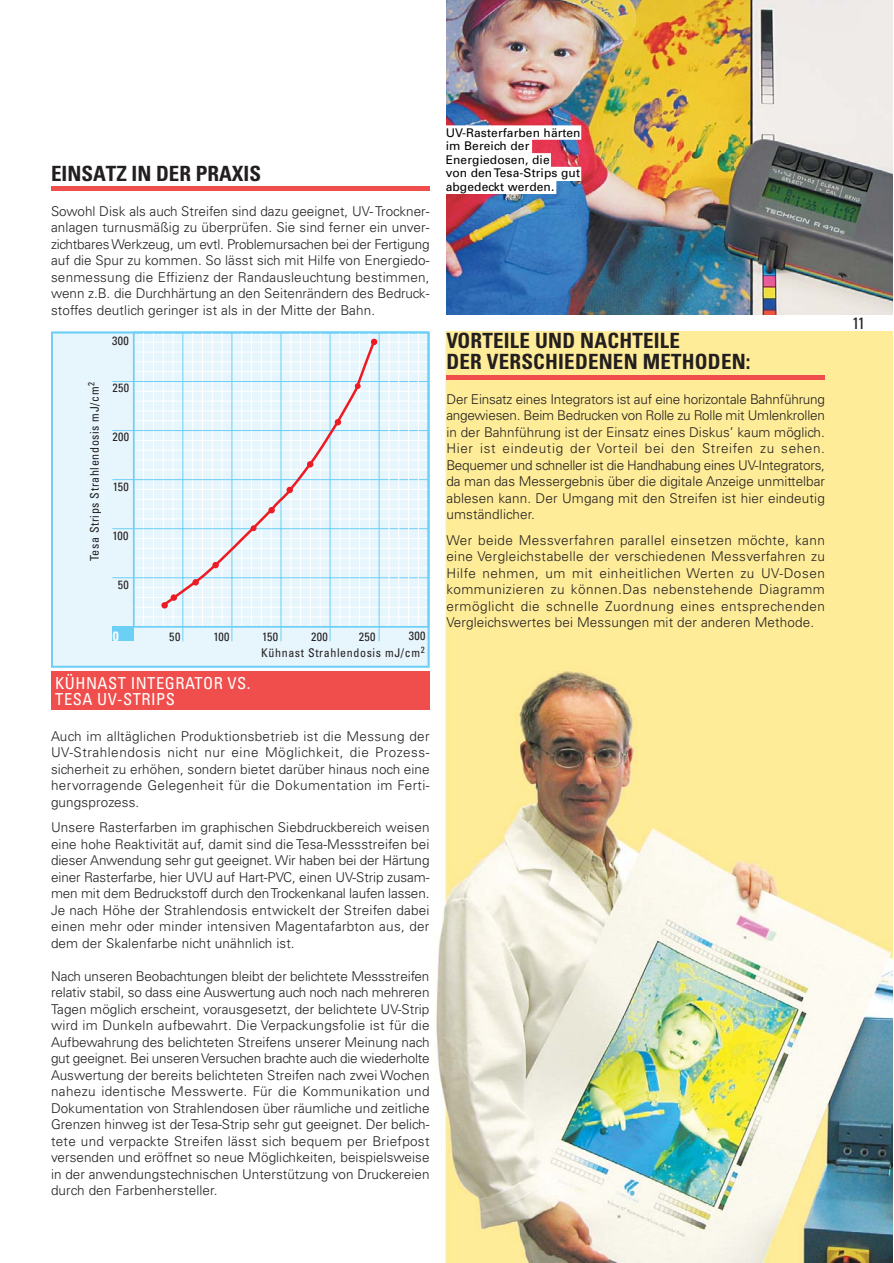
<style>
.page{position:relative;width:894px;height:1263px;background:#fff}
.page>*{position:absolute;margin:0;border:0;box-sizing:border-box;transform-origin:0 0}
.t1{font:700 condensed 21px/21px "Univers";letter-spacing:.01em;color:#231f20}
.t2{font:condensed 16.5px/16.5px "Univers";letter-spacing:.03em;color:#fff}
.t3{font:condensed 16.5px "Univers";color:#231f20}
.t4{font:300 13.5px/16.5px "Univers";letter-spacing:.01em;color:#231f20;text-align:justify}
.t5{font:700 condensed 13.5px "Univers";color:#fff}
.t6{font:condensed 12px "Univers";letter-spacing:.05em;color:#231f20}
.t7{font:12px/13.5px "Univers";letter-spacing:.01em;color:#000}
</style>
<div class="page">
<img style="left:429px;top:331px;width:464px;height:932px">
<div style="left:51px;top:332px;width:378px;height:336px;background:#e7f6fd"></div>
<div style="left:51px;top:672px;width:378px;height:38px;background:#f04e4c"></div>
<hr style="left:143px;top:332px;width:1px;height:295px;background:#fff">
<hr style="left:153px;top:332px;width:1px;height:295px;background:#fff">
<hr style="left:163px;top:332px;width:1px;height:295px;background:#fff">
<hr style="left:173px;top:332px;width:1px;height:295px;background:#fff">
<hr style="left:192px;top:332px;width:1px;height:295px;background:#fff">
<hr style="left:202px;top:332px;width:1px;height:295px;background:#fff">
<hr style="left:212px;top:332px;width:1px;height:295px;background:#fff">
<hr style="left:222px;top:332px;width:1px;height:295px;background:#fff">
<hr style="left:241px;top:332px;width:1px;height:295px;background:#fff">
<hr style="left:251px;top:332px;width:1px;height:295px;background:#fff">
<hr style="left:261px;top:332px;width:1px;height:295px;background:#fff">
<hr style="left:271px;top:332px;width:1px;height:295px;background:#fff">
<hr style="left:290px;top:332px;width:1px;height:295px;background:#fff">
<hr style="left:300px;top:332px;width:1px;height:295px;background:#fff">
<hr style="left:310px;top:332px;width:1px;height:295px;background:#fff">
<hr style="left:320px;top:332px;width:1px;height:295px;background:#fff">
<hr style="left:339px;top:332px;width:1px;height:295px;background:#fff">
<hr style="left:349px;top:332px;width:1px;height:295px;background:#fff">
<hr style="left:359px;top:332px;width:1px;height:295px;background:#fff">
<hr style="left:369px;top:332px;width:1px;height:295px;background:#fff">
<hr style="left:134px;top:617px;width:294px;height:1px;background:#fff">
<hr style="left:134px;top:607px;width:294px;height:1px;background:#fff">
<hr style="left:134px;top:597px;width:294px;height:1px;background:#fff">
<hr style="left:134px;top:587px;width:294px;height:1px;background:#fff">
<hr style="left:134px;top:568px;width:294px;height:1px;background:#fff">
<hr style="left:134px;top:558px;width:294px;height:1px;background:#fff">
<hr style="left:134px;top:548px;width:294px;height:1px;background:#fff">
<hr style="left:134px;top:538px;width:294px;height:1px;background:#fff">
<hr style="left:134px;top:518px;width:294px;height:1px;background:#fff">
<hr style="left:134px;top:509px;width:294px;height:1px;background:#fff">
<hr style="left:134px;top:499px;width:294px;height:1px;background:#fff">
<hr style="left:134px;top:489px;width:294px;height:1px;background:#fff">
<hr style="left:134px;top:469px;width:294px;height:1px;background:#fff">
<hr style="left:134px;top:460px;width:294px;height:1px;background:#fff">
<hr style="left:134px;top:450px;width:294px;height:1px;background:#fff">
<hr style="left:134px;top:440px;width:294px;height:1px;background:#fff">
<hr style="left:134px;top:420px;width:294px;height:1px;background:#fff">
<hr style="left:134px;top:411px;width:294px;height:1px;background:#fff">
<hr style="left:134px;top:401px;width:294px;height:1px;background:#fff">
<hr style="left:134px;top:391px;width:294px;height:1px;background:#fff">
<hr style="left:134px;top:371px;width:294px;height:1px;background:#fff">
<hr style="left:134px;top:361px;width:294px;height:1px;background:#fff">
<hr style="left:134px;top:352px;width:294px;height:1px;background:#fff">
<hr style="left:134px;top:342px;width:294px;height:1px;background:#fff">
<hr style="left:231px;top:332px;width:1px;height:309px;background:#6ccff6">
<hr style="left:281px;top:332px;width:1px;height:309px;background:#6ccff6">
<hr style="left:182px;top:332px;width:1px;height:309px;background:#6ccff6">
<hr style="left:330px;top:332px;width:1px;height:309px;background:#6ccff6">
<hr style="left:112px;top:577px;width:316px;height:1px;background:#6ccff6">
<hr style="left:112px;top:528px;width:316px;height:1px;background:#6ccff6">
<hr style="left:112px;top:479px;width:316px;height:1px;background:#6ccff6">
<hr style="left:112px;top:430px;width:316px;height:1px;background:#6ccff6">
<hr style="left:112px;top:381px;width:316px;height:1px;background:#6ccff6">
<div style="left:113px;top:627px;width:21px;height:14px;background:#6ccff6"></div>
<hr style="left:389px;top:332px;width:1px;height:295px;background:#fff">
<hr style="left:398px;top:332px;width:1px;height:295px;background:#fff">
<hr style="left:408px;top:332px;width:1px;height:295px;background:#fff">
<hr style="left:418px;top:332px;width:1px;height:295px;background:#fff">
<hr style="left:379px;top:332px;width:1px;height:309px;background:#6ccff6">
<div style="left:133px;top:332px;width:296px;height:296px;border:2px solid #6ccff6"></div>
<svg style="left:160px;top:339px;width:216px;height:270px"></svg>
<div style="left:161px;top:602px;width:7px;height:7px;background:#ed1c24;border-radius:50%"></div>
<div style="left:171px;top:594px;width:6px;height:7px;background:#ed1c24;border-radius:50%"></div>
<div style="left:192px;top:579px;width:7px;height:7px;background:#ed1c24;border-radius:50%"></div>
<div style="left:212px;top:562px;width:7px;height:6px;background:#ed1c24;border-radius:50%"></div>
<svg style="left:251px;top:525px;width:6px;height:6px"></svg>
<div style="left:268px;top:507px;width:7px;height:6px;background:#ed1c24;border-radius:50%"></div>
<svg style="left:287px;top:487px;width:6px;height:6px"></svg>
<div style="left:307px;top:461px;width:6px;height:7px;background:#ed1c24;border-radius:50%"></div>
<svg style="left:335px;top:419px;width:6px;height:6px"></svg>
<svg style="left:355px;top:383px;width:6px;height:6px"></svg>
<svg style="left:371px;top:339px;width:6px;height:6px"></svg>
<div style="left:51px;top:186px;width:378px;height:5px;background:#f04e4c"></div>
<hr style="left:446px;top:375px;width:378px;height:4px;background:#f04e4c">
<img style="left:447px;top:0;width:446px;height:315px">
<svg style="left:446px;top:125px;width:135px;height:69px"></svg>
<h1 class="t1" style="left:51px;top:165px;width:212px">EINSATZ IN DER PRAXIS</h1>
<p class="t4" style="left:51px;top:204px;width:380px">Sowohl Disk als auch Streifen sind dazu geeignet, UV- Trockner&shy;anlagen turnusmäßig zu überprüfen. Sie sind ferner ein unver&shy;zichtbares Werkzeug, um evtl. Problemursachen bei der Fertigung auf die Spur zu kommen. So lässt sich mit Hilfe von Energiedo&shy;senmessung die Effizienz der Randausleuchtung bestimmen, wenn z.B. die Durchhärtung an den Seitenrändern des Bedruck&shy;stoffes deutlich geringer ist als in der Mitte der Bahn.</p>
<p class="t6" style="left:90px;top:561px;width:181px;rotate:-90deg">Tesa Strips Strahlendosis mJ/cm<sup>2</sup></p>
<p class="t6" style="left:112px;top:336px;width:18px">300</p>
<p class="t6" style="left:112px;top:384px;width:18px">250</p>
<p class="t6" style="left:112px;top:433px;width:18px">200</p>
<p class="t6" style="left:113px;top:482px;width:17px">150</p>
<p class="t6" style="left:113px;top:531px;width:17px">100</p>
<p class="t6" style="left:118px;top:580px;width:13px">50</p>
<p class="t5" style="left:113px;top:631px;width:7px">0</p>
<p class="t6" style="left:409px;top:631px;width:18px">300</p>
<p class="t6" style="left:169px;top:632px;width:13px">50</p>
<p class="t6" style="left:213px;top:632px;width:17px">100</p>
<p class="t6" style="left:262px;top:632px;width:17px">150</p>
<p class="t6" style="left:311px;top:632px;width:18px">200</p>
<p class="t6" style="left:359px;top:632px;width:18px">250</p>
<p class="t6" style="left:261px;top:649px;width:165px">Kühnast Strahlendosis mJ/cm<sup>2</sup></p>
<p class="t2" style="left:55px;top:676px;width:197px">KÜHNAST INTEGRATOR VS.<br>TESA UV-STRIPS</p>
<p class="t4" style="left:51px;top:729px;width:380px">Auch im alltäglichen Produktionsbetrieb ist die Messung der UV-Strahlendosis nicht nur eine Möglichkeit, die Prozess&shy;sicherheit zu erhöhen, sondern bietet darüber hinaus noch eine hervorragende Gelegenheit für die Dokumentation im Ferti&shy;gungsprozess.</p>
<p class="t4" style="left:51px;top:820px;width:380px">Unsere Rasterfarben im graphischen Siebdruckbereich weisen eine hohe Reaktivität auf, damit sind die Tesa-Messstreifen bei dieser Anwendung sehr gut geeignet. Wir haben bei der Härtung einer Rasterfarbe, hier UVU auf Hart-PVC, einen UV-Strip zusam&shy;men mit dem Bedruckstoff durch den Trockenkanal laufen lassen.<br>Je nach Höhe der Strahlendosis entwickelt der Streifen dabei einen mehr oder minder intensiven Magentafarbton aus, der dem der Skalenfarbe nicht unähnlich ist.</p>
<p class="t4" style="left:51px;top:969px;width:380px">Nach unseren Beobachtungen bleibt der belichtete Messstreifen relativ stabil, so dass eine Auswertung auch noch nach mehreren Tagen möglich erscheint, vorausgesetzt, der belichtete UV-Strip wird im Dunkeln aufbewahrt. Die Verpackungsfolie ist für die Aufbewahrung des belichteten Streifens unserer Meinung nach gut geeignet. Bei unseren Versuchen brachte auch die wiederholte Auswertung der bereits belichteten Streifen nach zwei Wochen nahezu identische Messwerte. Für die Kommunikation und Dokumentation von Strahlendosen über räumliche und zeitliche Grenzen hinweg ist der Tesa-Strip sehr gut geeignet. Der belich&shy;tete und verpackte Streifen lässt sich bequem per Briefpost versenden und eröffnet so neue Möglichkeiten, beispielsweise in der anwendungstechnischen Unterstützung von Druckereien durch den Farbenhersteller.</p>
<p class="t7" style="left:446px;top:127px;width:136px">UV-Rasterfarben härten im Bereich der<br>Energiedosen, die<br>von den Tesa-Strips gut abgedeckt werden.</p>
<h1 class="t1" style="left:446px;top:333px;width:306px">VORTEILE UND NACHTEILE<br>DER VERSCHIEDENEN METHODEN:</h1>
<p class="t4" style="left:446px;top:392px;width:380px">Der Einsatz eines Integrators ist auf eine horizontale Bahnführung angewiesen. Beim Bedrucken von Rolle zu Rolle mit Umlenkrollen in der Bahnführung ist der Einsatz eines Diskus’ kaum möglich.<br>Hier ist eindeutig der Vorteil bei den Streifen zu sehen.<br>Bequemer und schneller ist die Handhabung eines UV-Integrators, da man das Messergebnis über die digitale Anzeige unmittelbar ablesen kann. Der Umgang mit den Streifen ist hier eindeutig umständlicher.</p>
<p class="t4" style="left:446px;top:533px;width:380px">Wer beide Messverfahren parallel einsetzen möchte, kann eine Vergleichstabelle der verschiedenen Messverfahren zu Hilfe nehmen, um mit einheitlichen Werten zu UV-Dosen kommunizieren zu können.Das nebenstehende Diagramm ermöglicht die schnelle Zuordnung eines entsprechenden Vergleichswertes bei Messungen mit der anderen Methode.</p>
<p class="t3" style="left:852px;top:317px;width:15px">11</p>
</div>
